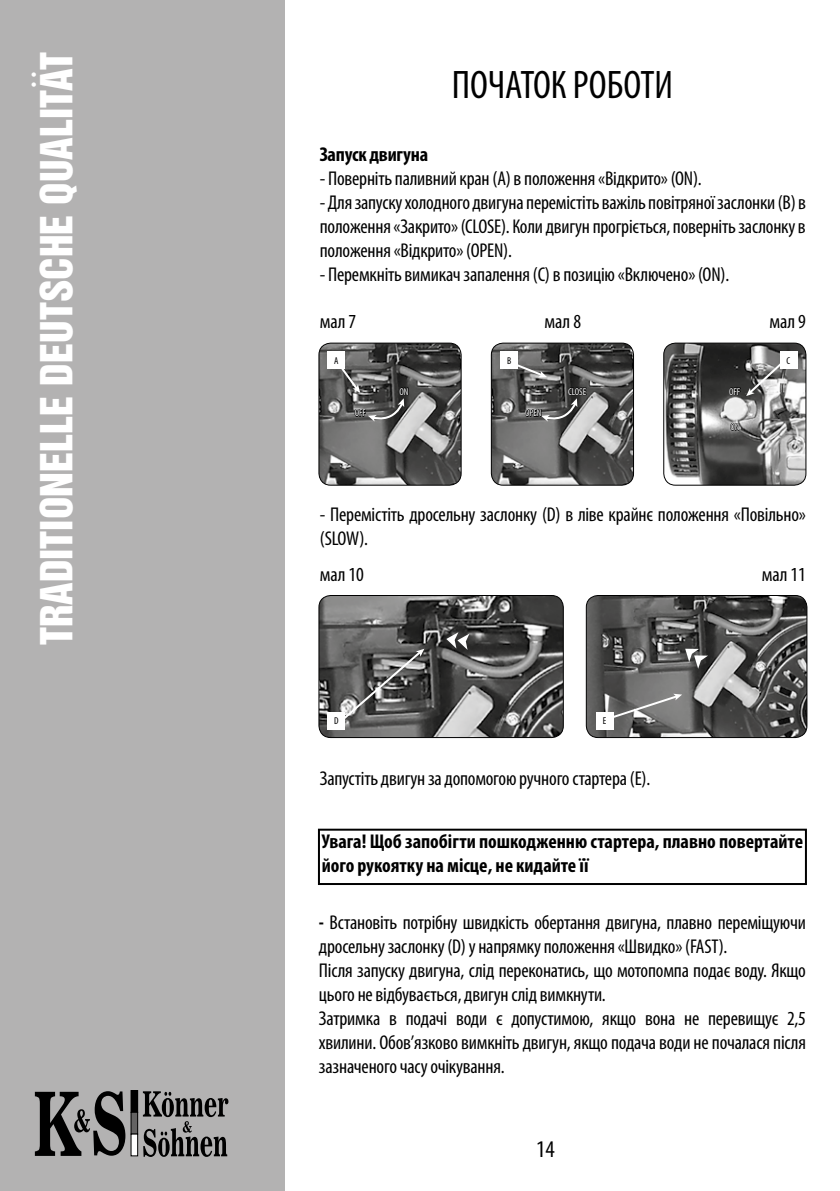
<style>
.page{position:relative;width:840px;height:1191px;background:#fff}
.page>*{position:absolute;margin:0;border:0;box-sizing:border-box;transform-origin:0 0}
.t1{font:45px "Bastion Kontrast Alt C";color:#fff}
.t2{font:condensed 40px "Myriad Pro";color:#000}
.t3{font:24.6px "Bastion Kontrast Alt C";color:#fff}
.t4{font:condensed 24px "Myriad Pro";color:#000}
.t5{font:condensed 20px/24px "Myriad Pro";letter-spacing:-.01em;color:#000}
.t6{font:700 condensed 20px/24px "Myriad Pro";color:#000}
.t7{font:condensed 10px "Myriad Pro";letter-spacing:-.01em;color:#fff}
.t8{font:condensed 10px "Myriad Pro";color:#000}
.s1{font-weight:700}
</style>
<div class="page">
<div style="left:0;top:0;width:285px;height:1191px;background:#b3b2b2"></div>
<div style="left:318px;top:828px;width:488px;height:57px;border:2px solid #000"></div>
<svg style="left:35px;top:1091px;width:90px;height:64px"></svg>
<svg style="left:143px;top:1091px;width:85px;height:66px"></svg>
<div style="left:131px;top:1090px;width:7px;height:22px;background:#000"></div>
<div style="left:131px;top:1112px;width:7px;height:22px;background:#646363"></div>
<div style="left:131px;top:1112px;width:7px;height:22px;border:1px solid #000"></div>
<div style="left:131px;top:1134px;width:7px;height:21px;background:#fff"></div>
<div style="left:131px;top:1133px;width:7px;height:23px;border:1px solid #000"></div>
<img style="left:320px;top:343px;width:141px;height:142px">
<div style="left:318px;top:342px;width:143px;height:144px;border:1px solid #000;border-radius:12px"></div>
<img style="left:320px;top:595px;width:243px;height:142px">
<div style="left:318px;top:595px;width:245px;height:143px;border:1px solid #000;border-radius:12px"></div>
<img style="left:665px;top:344px;width:140px;height:140px">
<div style="left:663px;top:342px;width:143px;height:144px;border:1px solid #000;border-radius:12px"></div>
<img style="left:492px;top:343px;width:141px;height:142px">
<div style="left:490px;top:342px;width:143px;height:144px;border:1px solid #000;border-radius:12px"></div>
<img style="left:587px;top:595px;width:219px;height:142px">
<div style="left:585px;top:595px;width:222px;height:143px;border:1px solid #000;border-radius:12px"></div>
<div style="left:327px;top:352px;width:17px;height:17px;background:#fff"></div>
<div style="left:327px;top:712px;width:17px;height:17px;background:#fff"></div>
<div style="left:595px;top:712px;width:17px;height:17px;background:#fff"></div>
<div style="left:500px;top:352px;width:17px;height:17px;background:#fff"></div>
<div style="left:779px;top:352px;width:17px;height:17px;background:#fff"></div>
<div style="left:728px;top:387px;width:5px;height:8px;border:1px solid #000;border-radius:50%"></div>
<div style="left:729px;top:423px;width:5px;height:8px;border:1px solid #000;border-radius:50%"></div>
<svg style="left:730px;top:417px;width:9px;height:18px"></svg>
<div style="left:524px;top:409px;width:5px;height:8px;border:1px solid #000;border-radius:50%"></div>
<svg style="left:525px;top:387px;width:61px;height:34px;background:#595958"></svg>
<svg style="left:684px;top:648px;width:23px;height:21px"></svg>
<svg style="left:446px;top:632px;width:23px;height:18px"></svg>
<svg style="left:333px;top:357px;width:76px;height:64px;background:#616161"></svg>
<svg style="left:340px;top:648px;width:84px;height:73px;background:#696968"></svg>
<svg style="left:606px;top:693px;width:75px;height:28px;background:#878786"></svg>
<svg style="left:505px;top:359px;width:41px;height:19px"></svg>
<svg style="left:729px;top:359px;width:56px;height:38px;background:#747473"></svg>
<h1 class="t1" style="left:34px;top:645px;width:594px;rotate:-90deg">TRADITIONELLE DEUTSCHE QUALITAT</h1>
<p class="t3" style="left:19px;top:88px;width:18px;rotate:-90deg">· ·</p>
<h2 class="t2" style="left:451px;top:61px;width:223px">ПОЧАТОК РОБОТИ</h2>
<p class="t6" style="left:319px;top:142px;width:110px">Запуск двигуна</p>
<p class="t5" style="left:319px;top:166px;width:383px">- Поверніть паливний кран (А) в положення «Відкрито» (ON).</p>
<p class="t5" style="left:319px;top:190px;width:487px;text-align:justify">- Для запуску холодного двигуна перемістіть важіль повітряної заслонки (В) в положення «Закрито» (CLOSE). Коли двигун прогріється, поверніть заслонку в положення «Відкрито» (OPEN).</p>
<p class="t5" style="left:319px;top:262px;width:410px">- Перемкніть вимикач запалення (С) в позицію «Включено» (ON).</p>
<p class="t5" style="left:544px;top:309px;width:38px">мал 8</p>
<p class="t5" style="left:769px;top:309px;width:38px">мал 9</p>
<p class="t5" style="left:319px;top:309px;width:38px">мал 7</p>
<p class="t8" style="left:507px;top:355px;width:6px">B</p>
<p class="t8" style="left:786px;top:355px;width:5px">C</p>
<p class="t8" style="left:334px;top:355px;width:6px">A</p>
<p class="t7" style="left:399px;top:385px;width:11px">ON</p>
<p class="t7" style="left:568px;top:385px;width:19px">CLOSE</p>
<p class="t7" style="left:728px;top:385px;width:13px">OFF</p>
<p class="t7" style="left:730px;top:421px;width:11px">ON</p>
<p class="t7" style="left:354px;top:407px;width:13px">OFF</p>
<p class="t7" style="left:525px;top:407px;width:18px">OPEN</p>
<p class="t5" style="left:319px;top:502px;width:487px">- Перемістіть дросельну заслонку (D) в ліве крайнє положення «Повільно» (SLOW).</p>
<p class="t5" style="left:319px;top:561px;width:46px">мал 10</p>
<p class="t5" style="left:761px;top:561px;width:46px">мал 11</p>
<p class="t8" style="left:334px;top:715px;width:6px">D</p>
<p class="t8" style="left:602px;top:715px;width:5px">E</p>
<p class="t5" style="left:319px;top:766px;width:332px">Запустіть двигун за допомогою ручного стартера (Е).</p>
<p class="t6" style="left:321px;top:828px;width:482px">Увага! Щоб запобігти пошкодженню стартера, плавно повертайте його рукоятку на місце, не кидайте її</p>
<p class="t5" style="left:319px;top:910px;width:488px"><span class="s1">-</span> Встановіть потрібну швидкість обертання двигуна, плавно переміщуючи дросельну заслонку (D) у напрямку положення «Швидко» (FAST).<br>Після запуску двигуна, слід переконатись, що мотопомпа подає воду. Якщо цього не відбувається, двигун слід вимкнути.<br>Затримка в подачі води є допустимою, якщо вона не перевищує 2,5 хвилини. Обов’язково вимкніть двигун, якщо подача води не почалася після зазначеного часу очікування.</p>
<p class="t4" style="left:536px;top:1134px;width:20px">14</p>
</div>
